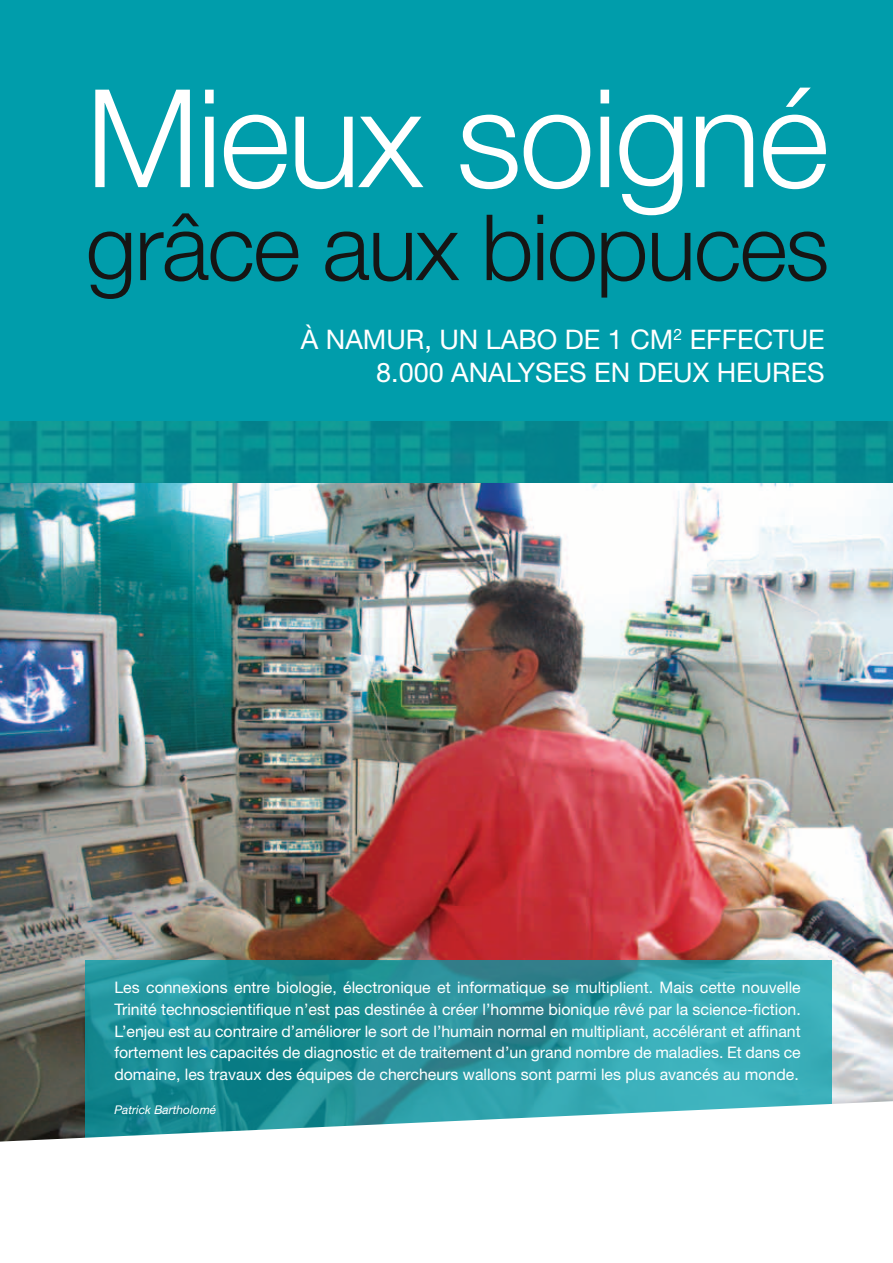
<style>
.page{position:relative;width:893px;height:1263px;background:#fff}
.page>*{position:absolute;margin:0;border:0;box-sizing:border-box;transform-origin:0 0}
.t1{font:300 136.5px "Helvetica Neue LT";letter-spacing:-.02em;color:#fff}
.t2{font:300 91.5px "Helvetica Neue LT";letter-spacing:-.02em;color:#161514}
.t3{font:27px/33px "Helvetica Neue LT";color:#fff;text-align:right}
.t4{font:15.9px/21.8px "Helvetica Neue LT";color:#fff;text-align:justify}
.t5{font:italic 12px "Helvetica Neue LT";color:#fff}
</style>
<div class="page">
<div style="left:0;top:0;width:893px;height:1166px;background:#009dab"></div>
<img style="left:0;top:421px;width:893px;height:63px">
<img style="left:0;top:484px;width:893px;height:617px">
<svg style="left:85px;top:961px;width:746px;height:140px;background:#2997a1"></svg>
<svg style="left:0;top:1101px;width:893px;height:65px;background:#bcd8da"></svg>
<h1 class="t1" style="left:86px;top:55px;width:745px">Mieux soigné</h1>
<h2 class="t2" style="left:86px;top:192px;width:745px">grâce aux biopuces</h2>
<h3 class="t3" style="left:301px;top:322px;width:525px">À Namur, un labo de 1 cm<sup>2</sup> effectue<br>8.000 analyses en deux heures</h3>
<p class="t4" style="left:114px;top:977px;width:688px">Les connexions entre biologie, électronique et informatique se multiplient. Mais cette nouvelle Trinité technoscientifique n’est pas destinée à créer l’homme bionique rêvé par la science-fiction.<br>L’enjeu est au contraire d’améliorer le sort de l’humain normal en multipliant, accélérant et affinant fortement les capacités de diagnostic et de traitement d’un grand nombre de maladies. Et dans ce domaine, les travaux des équipes de chercheurs wallons sont parmi les plus avancés au monde.</p>
<p class="t5" style="left:114px;top:1102px;width:103px">Patrick Bartholomé</p>
</div>
